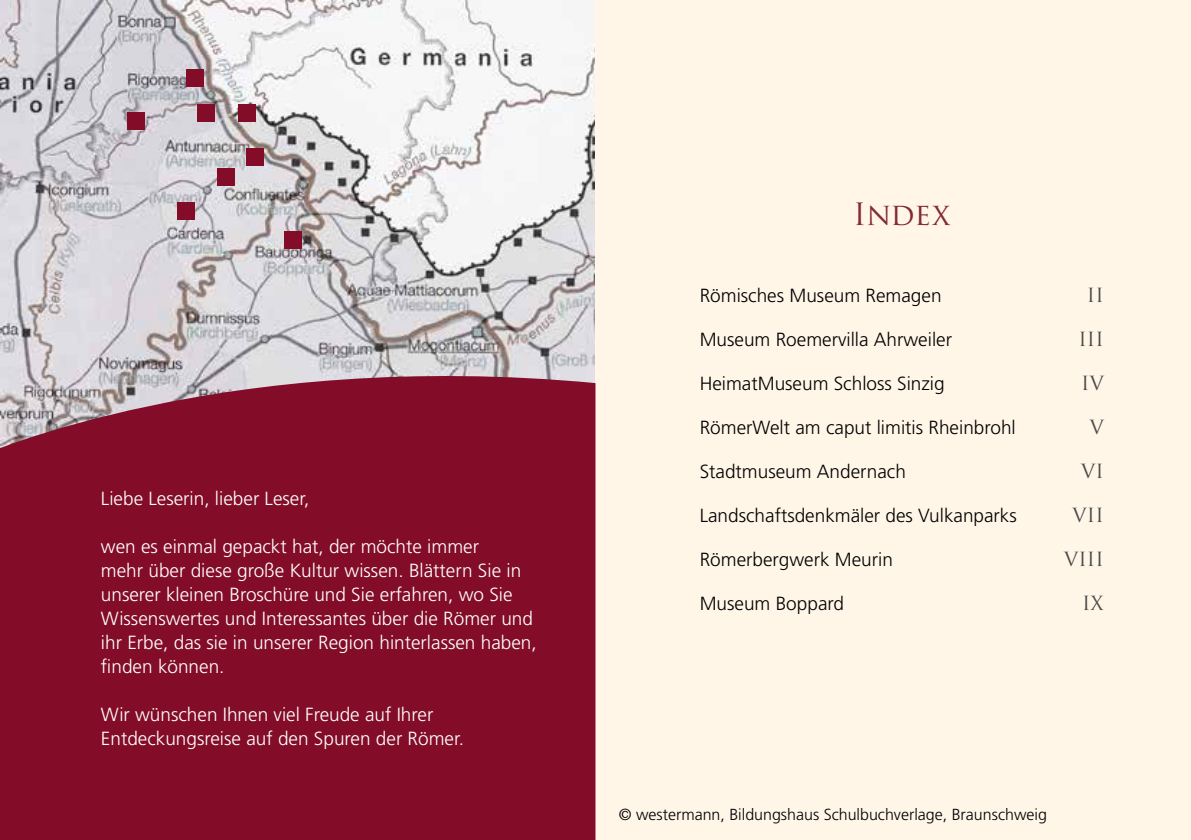
<style>
.page{position:relative;width:1191px;height:840px;background:#fff}
.page>*{position:absolute;margin:0;border:0;box-sizing:border-box;transform-origin:0 0}
.t1{font:30px "Trajan Pro";letter-spacing:-.005em;color:#822a3a}
.t2{font:300 19px/24px "Frutiger";color:#fff}
.t3{font:300 19px "Frutiger";color:#000}
.t4{font:19px "Trajan Pro";letter-spacing:.01em;color:#4a4a49}
.t5{font:300 16px "Frutiger";color:#000}
</style>
<div class="page">
<img style="left:0;top:0;width:595px;height:348px">
<div style="left:595px;top:0;width:596px;height:839px;background:#fff6e8"></div>
<svg style="left:0;top:348px;width:595px;height:491px;background:#891e37"></svg>
<div style="left:186px;top:69px;width:17px;height:17px;background:#830d28"></div>
<div style="left:197px;top:104px;width:17px;height:17px;background:#830d28"></div>
<div style="left:238px;top:104px;width:17px;height:17px;background:#830d28"></div>
<div style="left:247px;top:148px;width:17px;height:17px;background:#830d28"></div>
<div style="left:177px;top:203px;width:17px;height:17px;background:#830d28"></div>
<div style="left:217px;top:168px;width:17px;height:17px;background:#830d28"></div>
<div style="left:285px;top:231px;width:17px;height:17px;background:#830d28"></div>
<div style="left:128px;top:113px;width:17px;height:17px;background:#830d28"></div>
<p class="t2" style="left:101px;top:486px;width:210px">Liebe Leserin, lieber Leser,</p>
<p class="t2" style="left:101px;top:534px;width:437px">wen es einmal gepackt hat, der möchte immer<br>mehr über diese große Kultur wissen. Blättern Sie in unserer kleinen Broschüre und Sie erfahren, wo Sie Wissenswertes und Interessantes über die Römer und ihr Erbe, das sie in unserer Region hinterlassen haben, finden können.</p>
<p class="t2" style="left:101px;top:702px;width:364px">Wir wünschen Ihnen viel Freude auf Ihrer<br>Entdeckungsreise auf den Spuren der Römer.</p>
<h1 class="t1" style="left:853px;top:195px;width:99px">Index</h1>
<p class="t3" style="left:699px;top:284px;width:243px">Römisches Museum Remagen</p>
<p class="t4" style="left:1086px;top:282px;width:18px">II</p>
<p class="t3" style="left:699px;top:328px;width:254px">Museum Roemervilla Ahrweiler</p>
<p class="t4" style="left:1078px;top:326px;width:27px">III</p>
<p class="t3" style="left:699px;top:372px;width:246px">HeimatMuseum Schloss Sinzig</p>
<p class="t4" style="left:1081px;top:370px;width:24px">IV</p>
<p class="t3" style="left:699px;top:416px;width:317px">RömerWelt am caput limitis Rheinbrohl</p>
<p class="t4" style="left:1089px;top:414px;width:16px">V</p>
<p class="t3" style="left:699px;top:460px;width:208px">Stadtmuseum Andernach</p>
<p class="t4" style="left:1081px;top:458px;width:24px">VI</p>
<p class="t3" style="left:699px;top:504px;width:319px">Landschaftsdenkmäler des Vulkanparks</p>
<p class="t4" style="left:1072px;top:502px;width:33px">VII</p>
<p class="t3" style="left:699px;top:548px;width:195px">Römerbergwerk Meurin</p>
<p class="t4" style="left:1064px;top:546px;width:41px">VIII</p>
<p class="t3" style="left:699px;top:592px;width:146px">Museum Boppard</p>
<p class="t4" style="left:1082px;top:590px;width:23px">IX</p>
<p class="t5" style="left:619px;top:804px;width:430px">© westermann, Bildungshaus Schulbuchverlage, Braunschweig</p>
</div>
